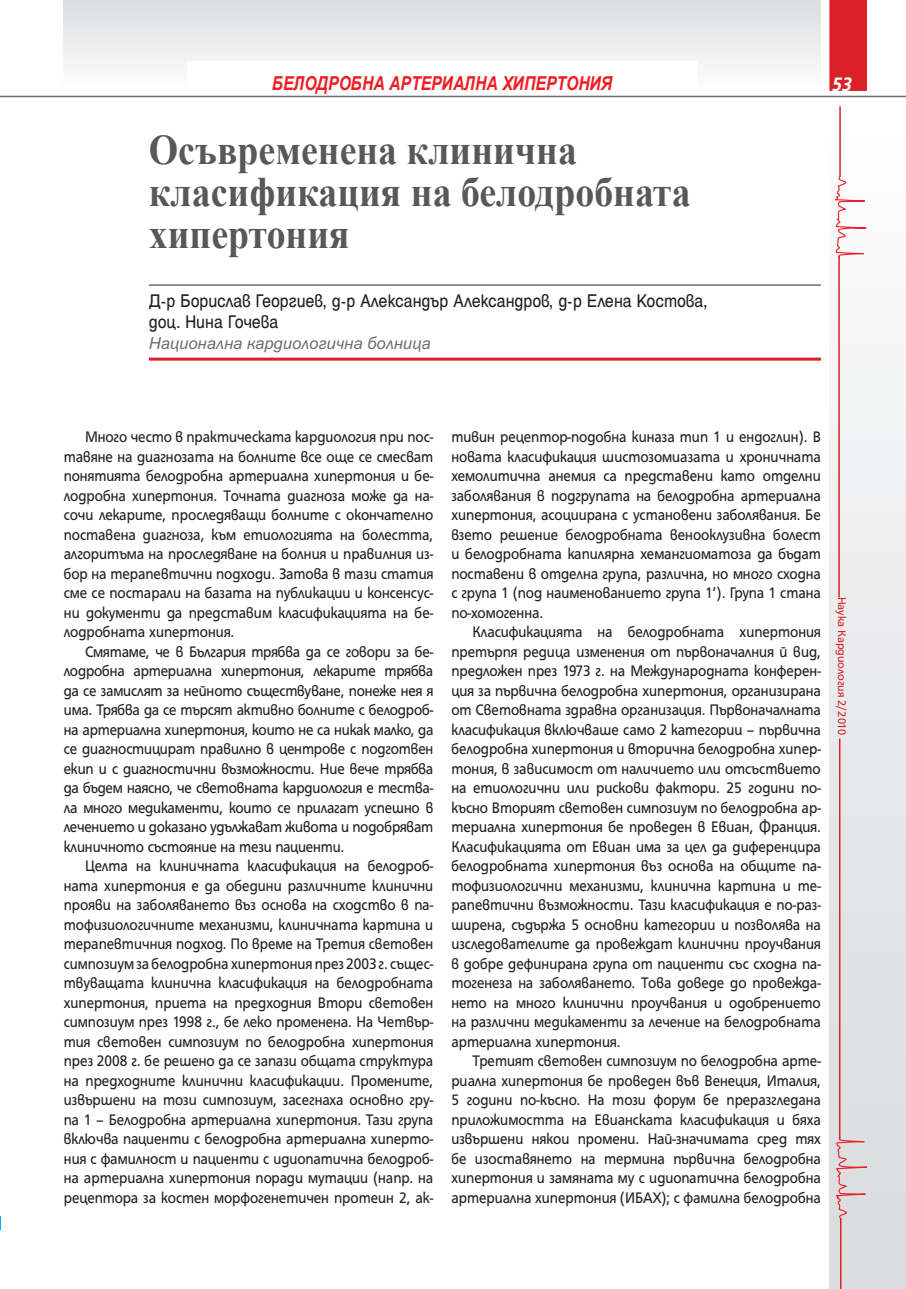
<style>
.page{position:relative;width:906px;height:1289px;background:#fff}
.page>*{position:absolute;margin:0;border:0;box-sizing:border-box;transform-origin:0 0}
.t1{font:700 42px/42px "Times New Roman";color:#57585a;scale:.9 1}
.t2{font:italic 700 21px "HS Grotesk Bg";color:#fff;scale:.9 1}
.t3{font:19.8px/21px "Helen Bg";letter-spacing:-.01em;color:#231f20;scale:.91 1}
.t4{font:italic 700 19.2px "Arial Narrow";color:#ee1d23}
.t5{font:16.5px/19.5px "HS Grotesk Bg";color:#231f20;text-align:justify;scale:.9 1}
.t6{font:italic 16.5px "SP Ariel";color:#6c6d70}
.t7{font:12px "HS Grotesk Bg";letter-spacing:-.01em;color:#da2128}
</style>
<div class="page">
<div style="left:829px;top:0;width:38px;height:91px;background:#da2128"></div>
<hr style="left:0;top:96px;width:906px;height:1px;background:#6c6d70">
<div style="left:64px;top:0;width:757px;height:91px;background:linear-gradient(to bottom,#dbdddf,#fefefe)"></div>
<div style="left:187px;top:61px;width:510px;height:30px;background:#fff"></div>
<div style="left:829px;top:106px;width:77px;height:1182px;background:linear-gradient(to bottom,#fdfdfd,#d8d9db)"></div>
<hr style="left:839px;top:738px;width:1px;height:401px;background:#da2128">
<svg style="left:834px;top:1135px;width:63px;height:85px;background:#ddd3d5"></svg>
<hr style="left:840px;top:1218px;width:1px;height:70px;background:#da2128">
<hr style="left:838px;top:256px;width:2px;height:341px;background:#da2128">
<svg style="left:834px;top:175px;width:63px;height:84px"></svg>
<hr style="left:839px;top:106px;width:2px;height:71px;background:#da2128">
<hr style="left:149px;top:284px;width:672px;height:2px;background:#6c6d70">
<hr style="left:149px;top:357px;width:672px;height:3px;background:#da2128">
<svg style="left:0;top:1216px;width:1px;height:13px"></svg>
<p class="t4" style="left:272px;top:72px;width:342px">БЕЛОДРОБНА АРТЕРИАЛНА ХИПЕРТОНИЯ</p>
<h1 class="t1" style="left:149px;top:129px;width:604px">Осъвременена клинична класификация на белодробната хипертония</h1>
<p class="t3" style="left:149px;top:292px;width:615px">Д-р Борислав Георгиев, д-р Александър Александров, д-р Елена Костова, доц. Нина Гочева</p>
<p class="t6" style="left:149px;top:337px;width:283px">Национална кардиологична болница</p>
<p class="t2" style="left:832px;top:76px;width:23px">53</p>
<p class="t5" style="left:64px;top:428px;width:412px;text-indent:21px">Много често в практическата кардиология при пос&shy;тавяне на диагнозата на болните все още се смесват понятията белодробна артериална хипертония и бе&shy;лодробна хипертония. Точната диагноза може да на&shy;сочи лекарите, проследяващи болните с окончателно поставена диагноза, към етиологията на болестта, алгоритъма на проследяване на болния и правилния из&shy;бор на терапевтични подходи. Затова в тази статия сме се постарали на базата на публикации и консенсус&shy;ни документи да представим класификацията на бе&shy;лодробната хипертония.</p>
<p class="t5" style="left:64px;top:643px;width:412px;text-indent:21px">Смятаме, че в България трябва да се говори за бе&shy;лодробна артериална хипертония, лекарите трябва да се замислят за нейното съществуване, понеже нея я има. Трябва да се търсят активно болните с белодроб&shy;на артериална хипертония, които не са никак малко, да се диагностицират правилно в центрове с подготвен екип и с диагностични възможности. Ние вече трябва да бъдем наясно, че световната кардиология е тества&shy;ла много медикаменти, които се прилагат успешно в лечението и доказано удължават живота и подобряват клиничното състояние на тези пациенти.</p>
<p class="t5" style="left:64px;top:857px;width:412px;text-indent:21px">Целта на клиничната класификация на белодроб&shy;ната хипертония е да обедини различните клинични прояви на заболяването въз основа на сходство в па&shy;тофизиологичните механизми, клиничната картина и терапевтичния подход. По време на Третия световен симпозиум за белодробна хипертония през 2003 г. същес&shy;твуващата клинична класификация на белодробната хипертония, приета на предходния Втори световен симпозиум през 1998 г., бе леко променена. На Четвър&shy;тия световен симпозиум по белодробна хипертония през 2008 г. бе решено да се запази общата структура на предходните клинични класификации. Промените, извършени на този симпозиум, засегнаха основно гру&shy;па 1 – Белодробна артериална хипертония. Тази група включва пациенти с белодробна артериална хиперто&shy;ния с фамилност и пациенти с идиопатична белодроб&shy;на артериална хипертония поради мутации (напр. на рецептора за костен морфогенетичен протеин 2, ак-</p>
<p class="t5" style="left:451px;top:428px;width:412px">тивин рецептор-подобна киназа тип 1 и ендоглин). В новата класификация шистозомиазата и хроничната хемолитична анемия са представени като отделни заболявания в подгрупата на белодробна артериална хипертония, асоциирана с установени заболявания. Бе взето решение белодробната венооклузивна болест и белодробната капилярна хемангиоматоза да бъдат поставени в отделна група, различна, но много сходна с група 1 (под наименованието група 1’). Група 1 стана по-хомогенна.</p>
<p class="t5" style="left:451px;top:623px;width:412px;text-indent:21px">Класификацията на белодробната хипертония претърпя редица изменения от първоначалния й вид, предложен през 1973 г. на Международната конферен&shy;ция за първична белодробна хипертония, организирана от Световната здравна организация. Първоначалната класификация включваше само 2 категории – първична белодробна хипертония и вторична белодробна хипер&shy;тония, в зависимост от наличието или отсъствието на етиологични или рискови фактори. 25 години по&shy;късно Вторият световен симпозиум по белодробна ар&shy;териална хипертония бе проведен в Евиан, Франция.<br>Класификацията от Евиан има за цел да диференцира белодробната хипертония въз основа на общите па&shy;тофизиологични механизми, клинична картина и те&shy;рапевтични възможности. Тази класификация е по-раз&shy;ширена, съдържа 5 основни категории и позволява на изследователите да провеждат клинични проучвания в добре дефинирана група от пациенти със сходна па&shy;тогенеза на заболяването. Това доведе до провежда&shy;нето на много клинични проучвания и одобрението на различни медикаменти за лечение на белодробната артериална хипертония.</p>
<p class="t5" style="left:451px;top:1052px;width:412px;text-indent:21px">Третият световен симпозиум по белодробна арте&shy;риална хипертония бе проведен във Венеция, Италия, 5 години по-късно. На този форум бе преразгледана приложимостта на Евианската класификация и бяха извършени някои промени. Най-значимата сред тях бе изоставянето на термина първична белодробна хипертония и замяната му с идиопатична белодробна артериална хипертония (ИБАХ); с фамилна белодробна</p>
<p class="t7" style="left:846px;top:597px;width:140px;rotate:90deg">Наука Кардиология 2/2010</p>
</div>
